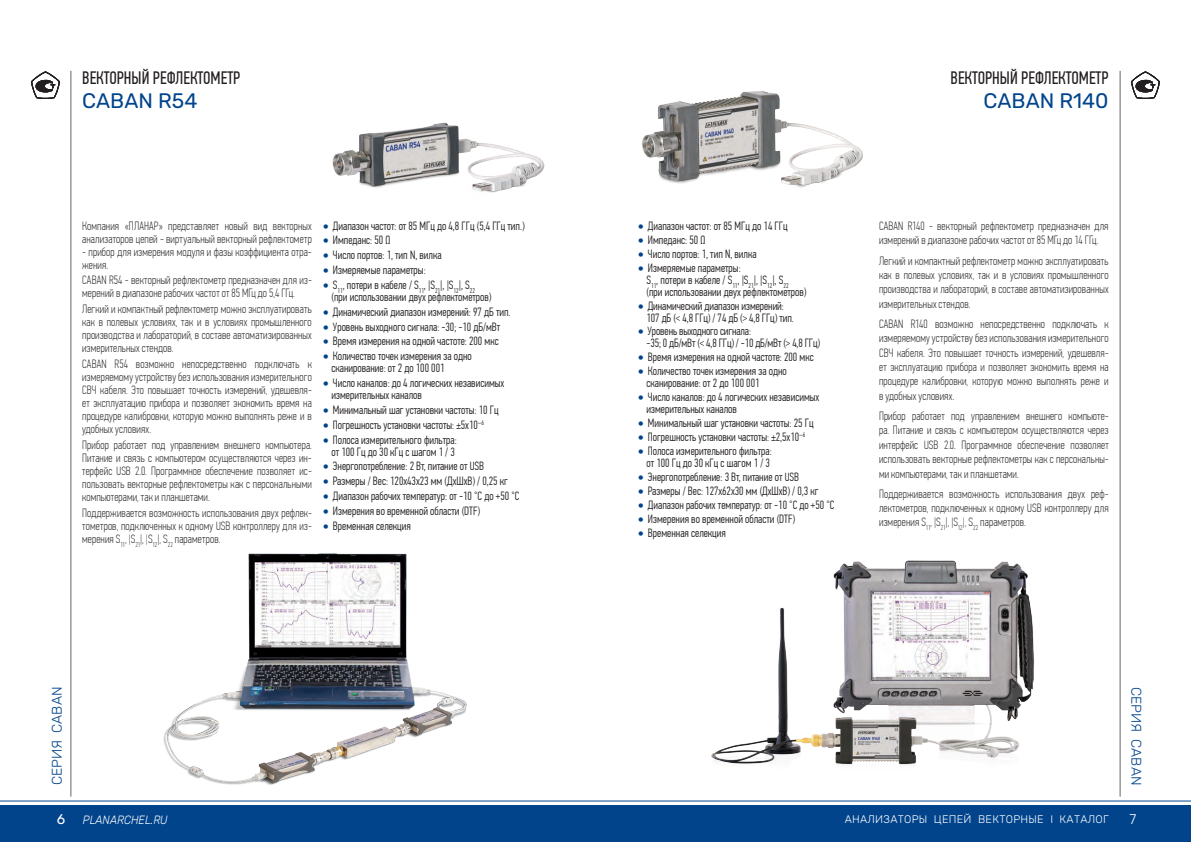
<style>
.page{position:relative;width:1191px;height:842px;background:#fff}
.page>*{position:absolute;margin:0;border:0;box-sizing:border-box;transform-origin:0 0}
.t1{font:21px "Rubik";color:#01448c}
.t2{font:18px "PF Din Text Comp Pro";color:#231f20}
.t3{font:300 14px "Rubik";color:#01448c}
.t4{font:14px "Rubik";color:#fff}
.t5{font:300 14px "Rubik";color:#fff}
.t6{font:100 12px/13px "PF Din Text Comp Pro";letter-spacing:.01em;color:#231f20;text-align:justify}
.t7{font:300 12px/12px "PF Din Text Comp Pro";color:#231f20}
.t8{font:italic 300 12px "Rubik";color:#fff;scale:.9 1}
.t9{font:300 11px "Rubik";letter-spacing:.025em;color:#fff}
.s1{color:#01448c}
</style>
<div class="page">
<hr style="left:0;top:801px;width:1191px;height:1px;background:#01448c">
<hr style="left:71px;top:71px;width:1px;height:726px;background:#231f20">
<hr style="left:1119px;top:71px;width:1px;height:726px;background:#231f20">
<div style="left:0;top:805px;width:1191px;height:37px;background:#01448c"></div>
<img style="left:163px;top:553px;width:304px;height:232px">
<img style="left:642px;top:91px;width:221px;height:97px">
<img style="left:332px;top:122px;width:213px;height:71px">
<img style="left:711px;top:560px;width:324px;height:205px">
<svg style="left:1131px;top:71px;width:28px;height:28px"></svg>
<svg style="left:31px;top:71px;width:29px;height:28px"></svg>
<h2 class="t2" style="left:82px;top:68px;width:160px">Векторный рефлектометр</h2>
<h1 class="t1" style="left:82px;top:89px;width:117px">CABAN R54</h1>
<p class="t6" style="left:82px;top:219px;width:231px">Компания «ПЛАНАР» представляет новый вид векторных анализаторов цепей - виртуальный векторный рефлектометр</p>
<p class="t6" style="left:82px;top:245px;width:231px">- прибор для измерения модуля и фазы коэффициента отра&shy;жения.</p>
<p class="t6" style="left:82px;top:274px;width:231px">CABAN R54 - векторный рефлектометр предназначен для из&shy;мерений в диапазоне рабочих частот от 85 МГц до 5,4 ГГц.</p>
<p class="t6" style="left:82px;top:302px;width:231px">Легкий и компактный рефлектометр можно эксплуатировать как в полевых условиях, так и в условиях промышленного производства и лабораторий, в составе автоматизированных измерительных стендов.</p>
<p class="t6" style="left:82px;top:357px;width:231px">CABAN R54 возможно непосредственно подключать к измеряемому устройству без использования измерительного СВЧ кабеля. Это повышает точность измерений, удешевля&shy;ет эксплуатацию прибора и позволяет экономить время на процедуре калибровки, которую можно выполнять реже и в удобных условиях.</p>
<p class="t6" style="left:82px;top:438px;width:231px">Прибор работает под управлением внешнего компьютера.<br>Питание и связь с компьютером осуществляются через ин&shy;терфейс USB 2.0. Программное обеспечение позволяет ис&shy;пользовать векторные рефлектометры как с персональными компьютерами, так и планшетами.</p>
<p class="t6" style="left:82px;top:506px;width:231px">Поддерживается возможность использования двух рефлек&shy;тометров, подключенных к одному USB контроллеру для из&shy;мерения S<sub>11</sub>, |S<sub>21</sub>|, |S<sub>12</sub>|, S<sub>22</sub> параметров.</p>
<p class="t7" style="left:323px;top:219px;width:203px"><span class="s1">•</span> Диапазон частот: от 85 МГц до 4,8 ГГц (5,4 ГГц тип.)</p>
<p class="t7" style="left:323px;top:234px;width:69px"><span class="s1">•</span> Импеданс: 50 Ω</p>
<p class="t7" style="left:323px;top:249px;width:120px"><span class="s1">•</span> Число портов: 1, тип N, вилка</p>
<p class="t7" style="left:323px;top:264px;width:104px"><span class="s1">•</span> Измеряемые параметры:</p>
<p class="t7" style="left:331px;top:279px;width:161px;text-indent:-9px"><span class="s1">•</span> S<sub>11</sub>, потери в кабеле / S<sub>11</sub>, |S<sub>21</sub>|, |S<sub>12</sub>|, S<sub>22 </sub>(при использовании двух рефлектометров)</p>
<p class="t7" style="left:323px;top:306px;width:189px"><span class="s1">•</span> Динамический диапазон измерений: 97 дБ тип.</p>
<p class="t7" style="left:323px;top:320px;width:179px"><span class="s1">•</span> Уровень выходного сигнала: -30; -10 дБ/мВт</p>
<p class="t7" style="left:323px;top:335px;width:177px"><span class="s1">•</span> Время измерения на одной частоте: 200 мкс</p>
<p class="t7" style="left:331px;top:350px;width:142px;text-indent:-9px"><span class="s1">•</span> Количество точек измерения за одно сканирование: от 2 до 100 001</p>
<p class="t7" style="left:331px;top:377px;width:174px;text-indent:-9px"><span class="s1">•</span> Число каналов: до 4 логических независимых измерительных каналов</p>
<p class="t7" style="left:323px;top:404px;width:177px"><span class="s1">•</span> Минимальный шаг установки частоты: 10 Гц</p>
<p class="t7" style="left:323px;top:419px;width:162px"><span class="s1">•</span> Погрешность установки частоты: ±5x10<sup>–6</sup></p>
<p class="t7" style="left:323px;top:433px;width:135px;text-align:center"><span class="s1">•</span> Полоса измерительного фильтра: от 100 Гц до 30 кГц с шагом 1 / 3</p>
<p class="t7" style="left:323px;top:460px;width:163px"><span class="s1">•</span> Энергопотребление: 2 Вт, питание от USB</p>
<p class="t7" style="left:323px;top:475px;width:186px"><span class="s1">•</span> Размеры / Вес: 120х43х23 мм (ДxШxВ) / 0,25 кг</p>
<p class="t7" style="left:323px;top:490px;width:198px"><span class="s1">•</span> Диапазон рабочих температур: от -10 °С до +50 °С</p>
<p class="t7" style="left:323px;top:505px;width:158px"><span class="s1">•</span> Измерения во временной области (DTF)</p>
<p class="t7" style="left:323px;top:520px;width:89px"><span class="s1">•</span> Временная селекция</p>
<p class="t7" style="left:638px;top:219px;width:151px"><span class="s1">•</span> Диапазон частот: от 85 МГц до 14 ГГц</p>
<p class="t7" style="left:638px;top:233px;width:69px"><span class="s1">•</span> Импеданс: 50 Ω</p>
<p class="t7" style="left:638px;top:247px;width:120px"><span class="s1">•</span> Число портов: 1, тип N, вилка</p>
<p class="t7" style="left:646px;top:261px;width:161px;text-indent:-9px"><span class="s1">•</span> Измеряемые параметры:<br>S<sub>11</sub>, потери в кабеле / S<sub>11</sub>, |S<sub>21</sub>|, |S<sub>12</sub>|, S<sub>22 </sub>(при использовании двух рефлектометров)</p>
<p class="t7" style="left:646px;top:299px;width:149px;text-indent:-9px"><span class="s1">•</span> Динамический диапазон измерений:<br>107 дБ (&lt; 4,8 ГГц) / 74 дБ (&gt; 4,8 ГГц) тип.</p>
<p class="t7" style="left:646px;top:325px;width:175px;text-indent:-9px"><span class="s1">•</span> Уровень выходного сигнала:<br>-35; 0 дБ/мВт (&lt; 4,8 ГГц) / -10 дБ/мВт (&gt; 4,8 ГГц)</p>
<p class="t7" style="left:638px;top:351px;width:177px"><span class="s1">•</span> Время измерения на одной частоте: 200 мкс</p>
<p class="t7" style="left:646px;top:365px;width:142px;text-indent:-9px"><span class="s1">•</span> Количество точек измерения за одно сканирование: от 2 до 100 001</p>
<p class="t7" style="left:646px;top:391px;width:174px;text-indent:-9px"><span class="s1">•</span> Число каналов: до 4 логических независимых измерительных каналов</p>
<p class="t7" style="left:638px;top:417px;width:177px"><span class="s1">•</span> Минимальный шаг установки частоты: 25 Гц</p>
<p class="t7" style="left:638px;top:431px;width:169px"><span class="s1">•</span> Погрешность установки частоты: ±2,5x10<sup>–6</sup></p>
<p class="t7" style="left:638px;top:445px;width:135px;text-align:center"><span class="s1">•</span> Полоса измерительного фильтра: от 100 Гц до 30 кГц с шагом 1 / 3</p>
<p class="t7" style="left:638px;top:471px;width:163px"><span class="s1">•</span> Энергопотребление: 3 Вт, питание от USB</p>
<p class="t7" style="left:638px;top:485px;width:182px"><span class="s1">•</span> Размеры / Вес: 127х62х30 мм (ДxШxВ) / 0,3 кг</p>
<p class="t7" style="left:638px;top:499px;width:198px"><span class="s1">•</span> Диапазон рабочих температур: от -10 °С до +50 °С</p>
<p class="t7" style="left:638px;top:513px;width:158px"><span class="s1">•</span> Измерения во временной области (DTF)</p>
<p class="t7" style="left:638px;top:527px;width:89px"><span class="s1">•</span> Временная селекция</p>
<h2 class="t2" style="left:950px;top:68px;width:160px">Векторный рефлектометр</h2>
<h1 class="t1" style="left:983px;top:89px;width:127px">CABAN R140</h1>
<p class="t6" style="left:879px;top:219px;width:231px;line-height:14.4px">CABAN R140 - векторный рефлектометр предназначен для измерений в диапазоне рабочих частот от 85 МГц до 14 ГГц.</p>
<p class="t6" style="left:879px;top:253px;width:231px;line-height:14.4px">Легкий и компактный рефлектометр можно эксплуатировать как в полевых условиях, так и в условиях промышленного производства и лабораторий, в составе автоматизированных измерительных стендов.</p>
<p class="t6" style="left:879px;top:316px;width:231px;line-height:14.4px">CABAN R140 возможно непосредственно подключать к измеряемому устройству без использования измерительного СВЧ кабеля. Это повышает точность измерений, удешевля&shy;ет эксплуатацию прибора и позволяет экономить время на процедуре калибровки, которую можно выполнять реже и в удобных условиях.</p>
<p class="t6" style="left:879px;top:408px;width:231px;line-height:14.4px">Прибор работает под управлением внешнего компьюте&shy;ра. Питание и связь с компьютером осуществляются через интерфейс USB 2.0. Программное обеспечение позволяет использовать векторные рефлектометры как с персональны&shy;ми компьютерами, так и планшетами.</p>
<p class="t6" style="left:879px;top:486px;width:231px;line-height:14.4px">Поддерживается возможность использования двух реф&shy;лектометров, подключенных к одному USB контроллеру для измерения S<sub>11</sub>, |S<sub>21</sub>|, |S<sub>12</sub>|, S<sub>22</sub> параметров.</p>
<p class="t3" style="left:49px;top:785px;width:100px;rotate:-90deg">сери я CABAN</p>
<p class="t3" style="left:1144px;top:687px;width:100px;rotate:90deg">сери я CABAN</p>
<p class="t4" style="left:57px;top:811px;width:10px">6</p>
<p class="t8" style="left:83px;top:813px;width:96px">PLANARCHEL.RU</p>
<p class="t9" style="left:844px;top:813px;width:223px">АНАЛИЗАТОРЫ ЦЕПЕЙ ВЕКТОРНЫЕ I катало</p>
<p class="t9" style="left:1103px;top:813px;width:7px">г</p>
<p class="t5" style="left:1129px;top:811px;width:8px">7</p>
</div>
